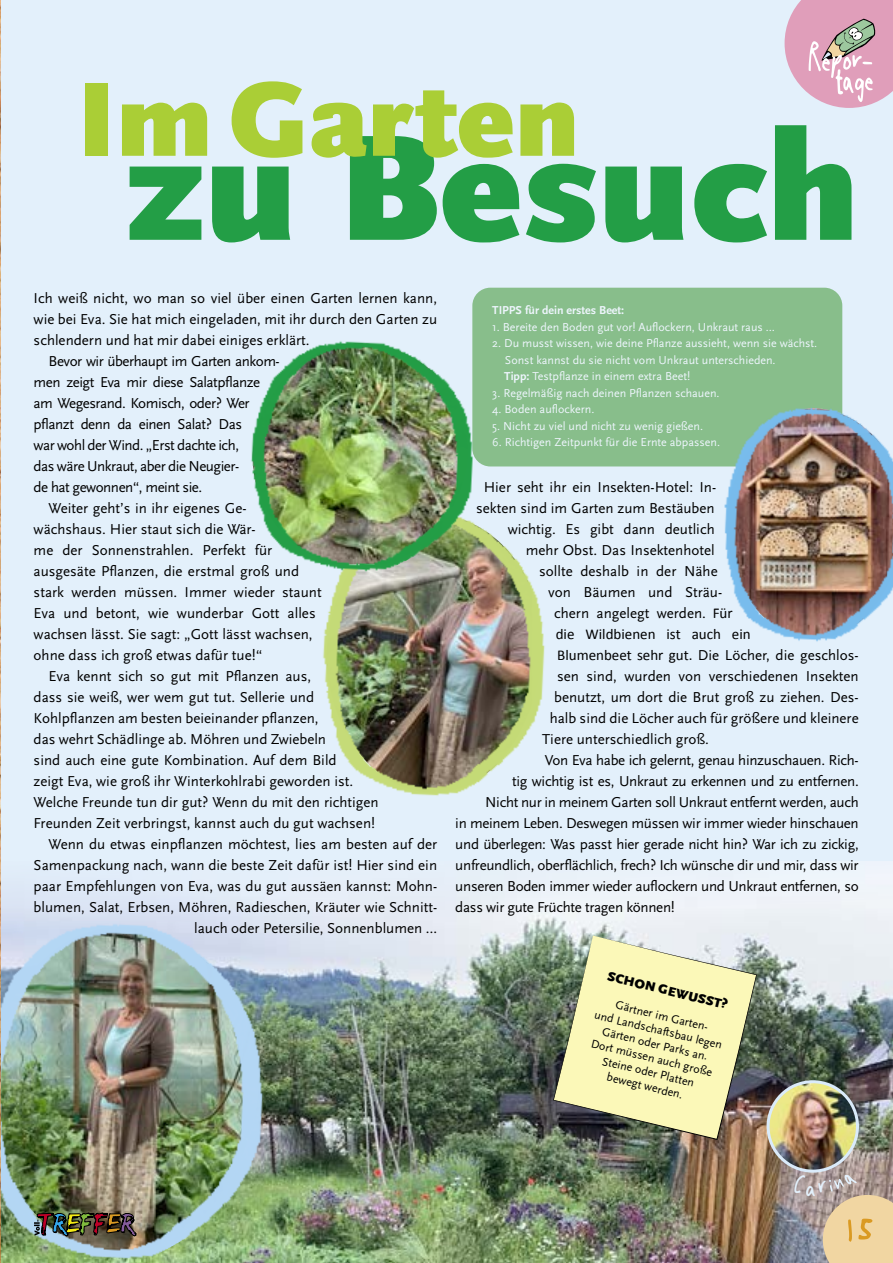
<style>
.page{position:relative;width:893px;height:1263px;background:#fff}
.page>*{position:absolute;margin:0;border:0;box-sizing:border-box;transform-origin:0 0}
.t1{font:900 157.05px "Scala Sans OT";color:#239e46}
.t2{font:900 110.1px "Scala Sans OT";color:#aace36}
.t3{font:76.5px "Handschrift";color:#da9a23}
.t4{font:51px "Druckschrift";letter-spacing:-.08em;color:#fff}
.t5{font:15px "Scala Sans OT";color:#000}
.t6{font:15px "Scala Sans OT";letter-spacing:-.02em;color:#000}
.t7{font:15px "Scala Sans OT";letter-spacing:-.035em;color:#000}
.t8{font:15px "Calibri";color:#000}
.t9{font:900 13.35px "Scala Sans OT";color:#000}
.t10{font:12px/16.5px "Scala Sans OT";color:#edf5fc}
.t11{font:12px/14.4px "Scala Sans OT";color:#000;text-align:center}
.t12{font:700 12px "Scala Sans OT";color:#edf5fc}
.s1{font-weight:700}
.s2{font-family:"Calibri"}
.s3{font-size:94.5px}
</style>
<div class="page">
<div style="left:1px;top:0;width:892px;height:1161px;background:#e3f0fb"></div>
<img style="left:1px;top:861px;width:892px;height:402px">
<img style="left:1px;top:903px;width:275px;height:360px">
<div style="left:472px;top:288px;width:370px;height:178px;background:#88be8b;border-radius:18px"></div>
<img style="left:0;top:0;width:1px;height:1263px">
<img style="left:0;top:166px;width:1px;height:77px">
<svg style="left:785px;top:0;width:108px;height:108px;background:#d7a7bb"></svg>
<img style="left:768px;top:1082px;width:89px;height:89px;border-radius:45px">
<div style="left:767px;top:1080px;width:92px;height:92px;border:3px solid #daebfa;border-radius:50%"></div>
<img style="left:323px;top:528px;width:222px;height:268px">
<img style="left:251px;top:326px;width:232px;height:261px">
<img style="left:716px;top:391px;width:177px;height:251px">
<img style="left:34px;top:1212px;width:102px;height:24px">
<svg style="left:553px;top:935px;width:204px;height:205px;background:#d0d0a2"></svg>
<svg style="left:794px;top:1172px;width:99px;height:91px;background:#c5b39b"></svg>
<h3 class="t4" style="left:806px;top:40px;width:60px">Repor</h3>
<h3 class="t4" style="left:833px;top:60px;width:44px">tage</h3>
<h1 class="t1" style="left:126px;top:99px;width:734px">zu Besuch</h1>
<h2 class="t2" style="left:77px;top:57px;width:504px">Im Garten</h2>
<p class="t5" style="left:34px;top:290px;width:405px">Ich weiß nicht, wo man so viel über einen Garten lernen kann,</p>
<p class="t5" style="left:34px;top:311px;width:405px">wie bei Eva. Sie hat mich eingeladen, mit ihr durch den Garten zu</p>
<p class="t5" style="left:34px;top:332px;width:278px">schlendern und hat mir dabei einiges erklärt.</p>
<p class="t7" style="left:49px;top:353px;width:233px">Bevor wir überhaupt im Garten ankom-</p>
<p class="t7" style="left:34px;top:374px;width:228px">men zeigt Eva mir diese Salatpflanze</p>
<p class="t7" style="left:34px;top:395px;width:218px">am Wegesrand. Komisch, oder? Wer</p>
<p class="t7" style="left:34px;top:416px;width:210px">pflanzt denn da einen Salat? Das</p>
<p class="t7" style="left:34px;top:437px;width:207px">war wohl der Wind. „Erst dachte ich,</p>
<p class="t7" style="left:34px;top:458px;width:207px">das wäre Unkraut, aber die Neugier-</p>
<p class="t7" style="left:34px;top:479px;width:170px">de hat gewonnen“, meint sie.</p>
<p class="t5" style="left:49px;top:500px;width:199px">Weiter geht’s in ihr eigenes Ge-</p>
<p class="t5" style="left:34px;top:521px;width:223px">wächshaus. Hier staut sich die Wär-</p>
<p class="t5" style="left:34px;top:542px;width:240px">me der Sonnenstrahlen. Perfekt für</p>
<p class="t5" style="left:34px;top:563px;width:267px">ausgesäte Pflanzen, die erstmal groß und</p>
<p class="t5" style="left:34px;top:584px;width:289px">stark werden müssen. Immer wieder staunt</p>
<p class="t5" style="left:34px;top:605px;width:284px">Eva und betont, wie wunderbar Gott alles</p>
<p class="t5" style="left:34px;top:626px;width:280px">wachsen lässt. Sie sagt: „Gott lässt wachsen,</p>
<p class="t5" style="left:34px;top:647px;width:230px">ohne dass ich groß etwas dafür tue!“</p>
<p class="t5" style="left:49px;top:668px;width:264px">Eva kennt sich so gut mit Pflanzen aus,</p>
<p class="t5" style="left:34px;top:689px;width:282px">dass sie weiß, wer wem gut tut. Sellerie und</p>
<p class="t5" style="left:34px;top:710px;width:286px">Kohlpflanzen am besten beieinander pflanzen,</p>
<p class="t5" style="left:34px;top:731px;width:294px">das wehrt Schädlinge ab. Möhren und Zwiebeln</p>
<p class="t5" style="left:34px;top:752px;width:304px">sind auch eine gute Kombination. Auf dem Bild</p>
<p class="t5" style="left:34px;top:773px;width:321px">zeigt Eva, wie groß ihr Winterkohlrabi geworden ist.</p>
<p class="t5" style="left:34px;top:794px;width:346px">Welche Freunde tun dir gut? Wenn du mit den richtigen</p>
<p class="t5" style="left:34px;top:815px;width:343px">Freunden Zeit verbringst, kannst auch du gut wachsen!</p>
<p class="t5" style="left:49px;top:836px;width:390px">Wenn du etwas einpflanzen möchtest, lies am besten auf der</p>
<p class="t5" style="left:34px;top:857px;width:405px">Samenpackung nach, wann die beste Zeit dafür ist! Hier sind ein</p>
<p class="t5" style="left:34px;top:878px;width:405px">paar Empfehlungen von Eva, was du gut aussäen kannst: Mohn-</p>
<p class="t5" style="left:34px;top:899px;width:405px">blumen, Salat, Erbsen, Möhren, Radieschen, Kräuter wie Schnitt-</p>
<p class="t5" style="left:194px;top:920px;width:244px">lauch oder Petersilie, Sonnenblumen …</p>
<p class="t12" style="left:492px;top:304px;width:134px">TIPPS für dein erstes Beet:</p>
<p class="t10" style="left:492px;top:319px;width:284px">1. Bereite den Boden gut vor! Auflockern, Unkraut raus …</p>
<p class="t10" style="left:504px;top:335px;width:315px;text-indent:-12px">2. Du musst wissen, wie deine Pflanze aussieht, wenn sie wächst.<br>Sonst kannst du sie nicht vom Unkraut unterschieden.<br><span class="s1">Tipp:</span> Testpflanze in einem extra Beet!</p>
<p class="t10" style="left:492px;top:385px;width:229px">3. Regelmäßig nach deinen Pflanzen schauen.</p>
<p class="t10" style="left:492px;top:401px;width:104px">4. Boden auflockern.</p>
<p class="t10" style="left:492px;top:418px;width:212px">5. Nicht zu viel und nicht zu wenig gießen.</p>
<p class="t10" style="left:492px;top:434px;width:229px">6. Richtigen Zeitpunkt für die Ernte abpassen.</p>
<p class="t5" style="left:484px;top:479px;width:234px">Hier seht ihr ein Insekten-Hotel: In-</p>
<p class="t5" style="left:476px;top:500px;width:240px">sekten sind im Garten zum Bestäuben</p>
<p class="t5" style="left:508px;top:521px;width:209px">wichtig. Es gibt dann deutlich</p>
<p class="t5" style="left:526px;top:542px;width:190px">mehr Obst. Das Insektenhotel</p>
<p class="t5" style="left:539px;top:563px;width:180px">sollte deshalb in der Nähe</p>
<p class="t5" style="left:548px;top:584px;width:175px">von Bäumen und Sträu-</p>
<p class="t5" style="left:554px;top:605px;width:180px">chern angelegt werden. <span class="s2">Für</span></p>
<p class="t8" style="left:556px;top:623px;width:196px">die Wildbienen ist auch ein</p>
<p class="t5" style="left:557px;top:647px;width:303px"><span class="s2">Blumenbeet sehr gut.</span> Die Löcher, die geschlos-</p>
<p class="t5" style="left:557px;top:668px;width:303px">sen sind, wurden von verschiedenen Insekten</p>
<p class="t5" style="left:554px;top:689px;width:306px">benutzt, um dort die Brut groß zu ziehen. Des-</p>
<p class="t5" style="left:550px;top:710px;width:310px">halb sind die Löcher auch für größere und kleinere</p>
<p class="t5" style="left:542px;top:731px;width:168px">Tiere unterschiedlich groß.</p>
<p class="t6" style="left:545px;top:752px;width:315px">Von Eva habe ich gelernt, genau hinzuschauen. Rich-</p>
<p class="t6" style="left:512px;top:773px;width:348px">tig wichtig ist es, Unkraut zu erkennen und zu entfernen.</p>
<p class="t6" style="left:485px;top:794px;width:375px">Nicht nur in meinem Garten soll Unkraut entfernt werden, auch</p>
<p class="t6" style="left:455px;top:815px;width:405px">in meinem Leben. Deswegen müssen wir immer wieder hinschauen</p>
<p class="t6" style="left:455px;top:836px;width:405px">und überlegen: Was passt hier gerade nicht hin? War ich zu zickig,</p>
<p class="t6" style="left:455px;top:857px;width:405px">unfreundlich, oberflächlich, frech? Ich wünsche dir und mir, dass wir</p>
<p class="t6" style="left:455px;top:878px;width:405px">unseren Boden immer wieder auflockern und Unkraut entfernen, so</p>
<p class="t6" style="left:455px;top:899px;width:221px">dass wir gute Früchte tragen können!</p>
<p class="t9" style="left:610px;top:968px;width:125px;rotate:14deg">SCHON GEWUSST?</p>
<p class="t11" style="left:600px;top:993px;width:132px;rotate:14deg">Gärtner im Garten-<br>und Landschaftsbau legen<br>Gärten oder Parks an.<br>Dort müssen auch große<br>Steine oder Platten bewegt werden.</p>
<h3 class="t3" style="left:844px;top:1202px;width:35px">1<span class="s3">5</span></h3>
</div>
